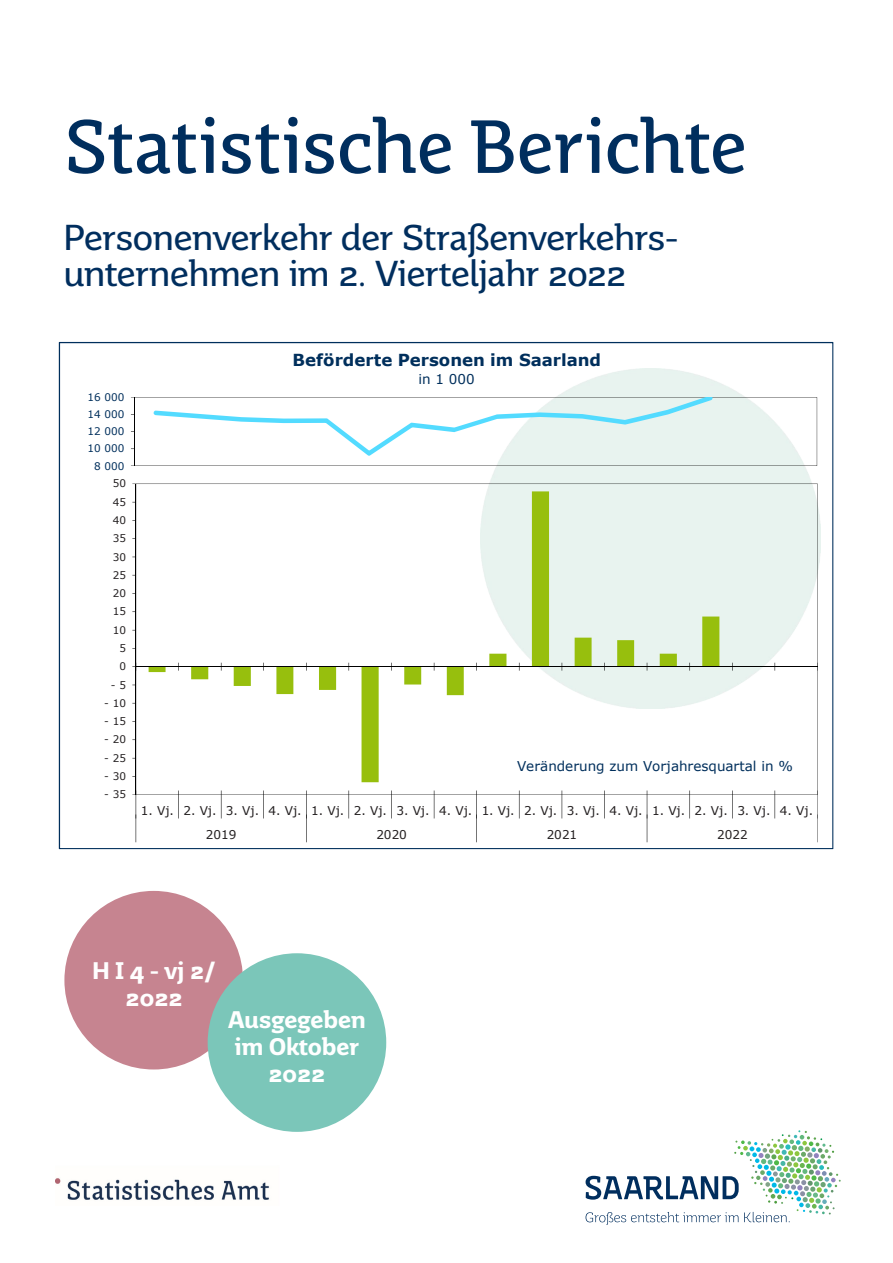
<style>
.page{position:relative;width:893px;height:1263px;background:#fff}
.page>*{position:absolute;margin:0;border:0;box-sizing:border-box;transform-origin:0 0}
.t1{font:75px "Saar Headline";letter-spacing:-.015em;color:#002e5e}
.Saar_Subline{font:36px "Saar Pro";letter-spacing:-.005em;color:#002e5e}
.Kreistext{font:700 24px/27px "Saar Pro";color:#fff;text-align:center}
.t2{font:700 16.65px "Verdana";color:#002f5c}
.t3{font:13.5px "Verdana";color:#002f5c}
.t4{font:12.15px/23.9px "Verdana";color:#231f20}
.t5{font:10.5px "Verdana";color:#231f20}
.t6{font:10.5px "Verdana";color:#002f5c}
</style>
<div class="page">
<img style="left:55px;top:1178px;width:214px;height:22px">
<div style="left:64px;top:891px;width:179px;height:178px;background:#c68490;border-radius:50%"></div>
<div style="left:208px;top:953px;width:178px;height:179px;background:#7bc6b9;border-radius:50%"></div>
<svg style="left:59px;top:342px;width:774px;height:507px"></svg>
<svg style="left:137px;top:484px;width:681px;height:311px"></svg>
<svg style="left:149px;top:491px;width:570px;height:291px"></svg>
<hr style="left:136px;top:484px;width:1px;height:311px;background:#000">
<hr style="left:136px;top:666px;width:681px;height:1px;background:#000">
<svg style="left:132px;top:663px;width:5px;height:8px"></svg>
<svg style="left:178px;top:790px;width:1px;height:28px"></svg>
<svg style="left:221px;top:790px;width:1px;height:28px"></svg>
<svg style="left:263px;top:790px;width:1px;height:28px"></svg>
<svg style="left:349px;top:790px;width:1px;height:28px"></svg>
<svg style="left:391px;top:790px;width:1px;height:28px"></svg>
<svg style="left:434px;top:790px;width:1px;height:28px"></svg>
<svg style="left:519px;top:790px;width:1px;height:28px"></svg>
<svg style="left:562px;top:790px;width:1px;height:28px"></svg>
<svg style="left:604px;top:790px;width:1px;height:28px"></svg>
<svg style="left:689px;top:790px;width:1px;height:28px"></svg>
<svg style="left:732px;top:790px;width:1px;height:28px"></svg>
<svg style="left:775px;top:790px;width:1px;height:28px"></svg>
<svg style="left:132px;top:790px;width:5px;height:52px"></svg>
<svg style="left:306px;top:790px;width:1px;height:52px"></svg>
<svg style="left:476px;top:790px;width:1px;height:52px"></svg>
<svg style="left:647px;top:790px;width:1px;height:52px"></svg>
<svg style="left:817px;top:790px;width:1px;height:52px"></svg>
<svg style="left:586px;top:1130px;width:255px;height:95px"></svg>
<h1 class="t1" style="left:64px;top:102px;width:685px">Statistische Berichte</h1>
<p class="Saar_Subline" style="left:64px;top:216px;width:616px">Personenverkehr der Straßenverkehrs-</p>
<p class="Saar_Subline" style="left:64px;top:252px;width:564px">unternehmen im 2. Vierteljahr 2022</p>
<p class="t6" style="left:87px;top:390px;width:39px">16 000</p>
<p class="t6" style="left:87px;top:407px;width:39px">14 000</p>
<p class="t6" style="left:87px;top:424px;width:39px">12 000</p>
<p class="t6" style="left:87px;top:441px;width:39px">10 000</p>
<p class="t6" style="left:94px;top:458px;width:32px">8 000</p>
<p class="t5" style="left:113px;top:476px;width:15px">50</p>
<p class="t5" style="left:113px;top:495px;width:15px">45</p>
<p class="t5" style="left:113px;top:513px;width:15px">40</p>
<p class="t5" style="left:113px;top:531px;width:15px">35</p>
<p class="t5" style="left:113px;top:550px;width:15px">30</p>
<p class="t5" style="left:113px;top:568px;width:15px">25</p>
<p class="t5" style="left:113px;top:586px;width:15px">20</p>
<p class="t5" style="left:113px;top:604px;width:15px">15</p>
<p class="t5" style="left:113px;top:623px;width:15px">10</p>
<p class="t5" style="left:119px;top:641px;width:8px">5</p>
<p class="t5" style="left:119px;top:659px;width:8px">0</p>
<p class="t5" style="left:111px;top:678px;width:17px">- 5</p>
<p class="t5" style="left:104px;top:696px;width:23px">- 10</p>
<p class="t5" style="left:104px;top:714px;width:23px">- 15</p>
<p class="t5" style="left:104px;top:732px;width:23px">- 20</p>
<p class="t5" style="left:104px;top:751px;width:23px">- 25</p>
<p class="t5" style="left:104px;top:769px;width:23px">- 30</p>
<p class="t5" style="left:104px;top:787px;width:23px">- 35</p>
<p class="t2" style="left:292px;top:348px;width:310px">Beförderte Personen im Saarland</p>
<p class="t3" style="left:418px;top:370px;width:58px">in 1 000</p>
<p class="t3" style="left:517px;top:757px;width:277px">Veränderung zum Vorjahresquartal in %</p>
<p class="t4" style="left:206px;top:798px;width:609px;text-indent:-65px">1. Vj. 2. Vj. 3. Vj. 4. Vj. 1. Vj. 2. Vj. 3. Vj. 4. Vj. 1. Vj. 2. Vj. 3. Vj. 4. Vj. 1. Vj. 2. Vj. 3. Vj. 4. Vj.<br>2019</p>
<p class="t4" style="left:376px;top:822px;width:32px">2020</p>
<p class="t4" style="left:547px;top:822px;width:32px">2021</p>
<p class="t4" style="left:717px;top:822px;width:32px">2022</p>
<p class="Kreistext" style="left:92px;top:957px;width:125px">H I 4 - vj 2/<br>2022</p>
<p class="Kreistext" style="left:228px;top:1006px;width:139px">Ausgegeben im Oktober<br>2022</p>
</div>
